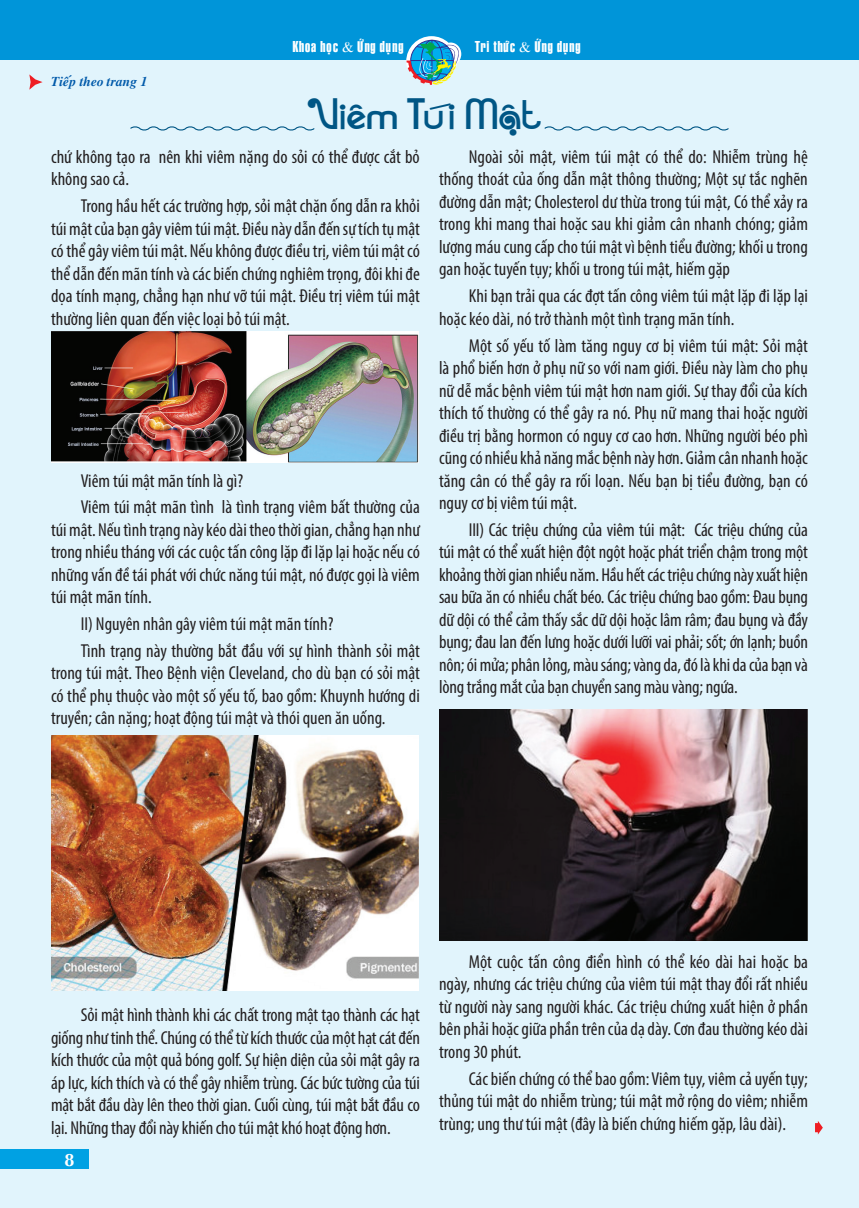
<style>
.page{position:relative;width:859px;height:1208px;background:#e1f4fc}
.page>*{position:absolute;margin:0;border:0;box-sizing:border-box;transform-origin:0 0}
.t1{font:38.1px "UTM Arruba KT";letter-spacing:.025em;color:#005685;scale:1.06 1}
.t2{font:condensed 18.75px/22.5px "Myriad Pro";color:#231f20;text-align:justify}
.t3{font:18px "VNI Aptima Bold";color:#fff}
.t4{font:15px "VNI Swiss Condense";color:#fff}
.t5{font:13.5px "VNI Times Bold Italic";color:#015aaa}
.s1{font-family:"VNI Times"}
</style>
<div class="page">
<div style="left:0;top:1149px;width:88px;height:20px;background:#00a1e3"></div>
<div style="left:0;top:0;width:857px;height:60px;background:#0095d9"></div>
<hr style="left:858px;top:0;width:1px;height:60px;background:#0095d9">
<svg style="left:29px;top:74px;width:14px;height:16px"></svg>
<svg style="left:815px;top:1121px;width:8px;height:13px"></svg>
<svg style="left:406px;top:36px;width:55px;height:49px"></svg>
<img style="left:51px;top:331px;width:368px;height:132px">
<img style="left:51px;top:736px;width:368px;height:254px">
<img style="left:439px;top:709px;width:369px;height:231px">
<svg style="left:130px;top:126px;width:185px;height:5px"></svg>
<svg style="left:544px;top:126px;width:185px;height:5px"></svg>
<p class="t5" style="left:51px;top:72px;width:98px">Tieáp theo trang 1</p>
<p class="t4" style="left:292px;top:36px;width:113px">Khoa hoïc <span class="s1">&amp;</span> ÖÙng duïng</p>
<p class="t4" style="left:474px;top:36px;width:108px">Tri thöùc <span class="s1">&amp;</span> ÖÙng duïng</p>
<p class="t1" style="left:307px;top:83px;width:223px">Viêm Túi Mật</p>
<p class="t2" style="left:51px;top:145px;width:370px">chứ không tạo ra nên khi viêm nặng do sỏi có thể được cắt bỏ không sao cả.</p>
<p class="t2" style="left:51px;top:194px;width:370px;text-indent:30px">Trong hầu hết các trường hợp, sỏi mật chặn ống dẫn ra khỏi túi mật của bạn gây viêm túi mật. Điều này dẫn đến sự tích tụ mật có thể gây viêm túi mật. Nếu không được điều trị, viêm túi mật có thể dẫn đến mãn tính và các biến chứng nghiêm trọng, đôi khi đe dọa tính mạng, chẳng hạn như vỡ túi mật. Điều trị viêm túi mật thường liên quan đến việc loại bỏ túi mật.</p>
<p class="t2" style="left:81px;top:469px;width:164px">Viêm túi mật mãn tính là gì?</p>
<p class="t2" style="left:51px;top:495px;width:370px;text-indent:30px">Viêm túi mật mãn tình là tình trạng viêm bất thường của túi mật. Nếu tình trạng này kéo dài theo thời gian, chẳng hạn như trong nhiều tháng với các cuộc tấn công lặp đi lặp lại hoặc nếu có những vấn đề tái phát với chức năng túi mật, nó được gọi là viêm túi mật mãn tính.</p>
<p class="t2" style="left:81px;top:612px;width:254px">II) Nguyên nhân gây viêm túi mật mãn tính?</p>
<p class="t2" style="left:51px;top:639px;width:370px;text-indent:30px">Tình trạng này thường bắt đầu với sự hình thành sỏi mật trong túi mật. Theo Bệnh viện Cleveland, cho dù bạn có sỏi mật có thể phụ thuộc vào một số yếu tố, bao gồm: Khuynh hướng di truyền; cân nặng; hoạt động túi mật và thói quen ăn uống.</p>
<p class="t2" style="left:439px;top:145px;width:370px;text-indent:30px">Ngoài sỏi mật, viêm túi mật có thể do: Nhiễm trùng hệ thống thoát của ống dẫn mật thông thường; Một sự tắc nghẽn đường dẫn mật; Cholesterol dư thừa trong túi mật, Có thể xảy ra trong khi mang thai hoặc sau khi giảm cân nhanh chóng; giảm lượng máu cung cấp cho túi mật vì bệnh tiểu đường; khối u trong gan hoặc tuyến tụy; khối u trong túi mật, hiếm gặp</p>
<p class="t2" style="left:439px;top:284px;width:370px;text-indent:30px">Khi bạn trải qua các đợt tấn công viêm túi mật lặp đi lặp lại hoặc kéo dài, nó trở thành một tình trạng mãn tính.</p>
<p class="t2" style="left:439px;top:334px;width:370px;text-indent:30px">Một số yếu tố làm tăng nguy cơ bị viêm túi mật: Sỏi mật là phổ biến hơn ở phụ nữ so với nam giới. Điều này làm cho phụ nữ dễ mắc bệnh viêm túi mật hơn nam giới. Sự thay đổi của kích thích tố thường có thể gây ra nó. Phụ nữ mang thai hoặc người điều trị bằng hormon có nguy cơ cao hơn. Những người béo phì cũng có nhiều khả năng mắc bệnh này hơn. Giảm cân nhanh hoặc tăng cân có thể gây ra rối loạn. Nếu bạn bị tiểu đường, bạn có nguy cơ bị viêm túi mật.</p>
<p class="t2" style="left:439px;top:518px;width:370px;text-indent:30px">III) Các triệu chứng của viêm túi mật: Các triệu chứng của túi mật có thể xuất hiện đột ngột hoặc phát triển chậm trong một khoảng thời gian nhiều năm. Hầu hết các triệu chứng này xuất hiện sau bữa ăn có nhiều chất béo. Các triệu chứng bao gồm: Đau bụng dữ dội có thể cảm thấy sắc dữ dội hoặc lâm râm; đau bụng và đầy bụng; đau lan đến lưng hoặc dưới lưỡi vai phải; sốt; ớn lạnh; buồn nôn; ói mửa; phân lỏng, màu sáng; vàng da, đó là khi da của bạn và lòng trắng mắt của bạn chuyển sang màu vàng; ngứa.</p>
<p class="t2" style="left:51px;top:1003px;width:370px;text-indent:30px">Sỏi mật hình thành khi các chất trong mật tạo thành các hạt giống như tinh thể. Chúng có thể từ kích thước của một hạt cát đến kích thước của một quả bóng golf. Sự hiện diện của sỏi mật gây ra áp lực, kích thích và có thể gây nhiễm trùng. Các bức tường của túi mật bắt đầu dày lên theo thời gian. Cuối cùng, túi mật bắt đầu co lại. Những thay đổi này khiến cho túi mật khó hoạt động hơn.</p>
<p class="t3" style="left:65px;top:1145px;width:12px">8</p>
<p class="t2" style="left:439px;top:950px;width:370px;text-indent:30px">Một cuộc tấn công điển hình có thể kéo dài hai hoặc ba ngày, nhưng các triệu chứng của viêm túi mật thay đổi rất nhiều từ người này sang người khác. Các triệu chứng xuất hiện ở phần bên phải hoặc giữa phần trên của dạ dày. Cơn đau thường kéo dài trong 30 phút.</p>
<p class="t2" style="left:439px;top:1066px;width:370px;text-indent:30px">Các biến chứng có thể bao gồm: Viêm tụy, viêm cả uyến tụy; thủng túi mật do nhiễm trùng; túi mật mở rộng do viêm; nhiễm trùng; ung thư túi mật (đây là biến chứng hiếm gặp, lâu dài).</p>
</div>
